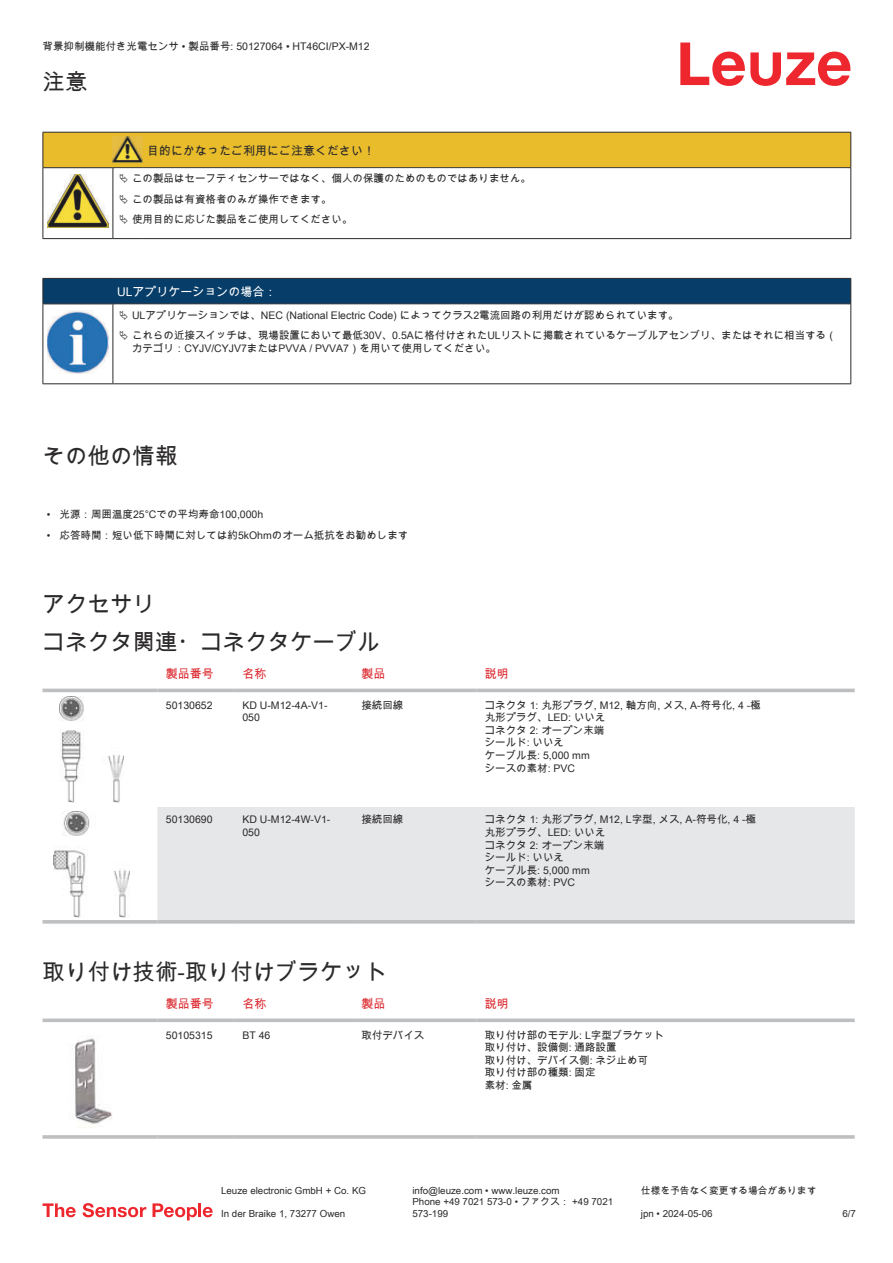
<style>
.page{position:relative;width:893px;height:1263px;background:#fff}
.page>*{position:absolute;margin:0;border:0;box-sizing:border-box;transform-origin:0 0}
.t1{font:22.5px/38.7px "Arial Unicode MS";color:#2b292a}
.t2{font:12px "Arial Unicode MS";color:#db2a30}
.t3{font:12px "Arial Unicode MS";color:#2b292a}
.t4{font:12px "Arial Unicode MS";color:#fff}
.t5{font:10.5px/12.6px "Arial Unicode MS";color:#2b292a}
.t6{font:9.75px/11.7px "Arial Unicode MS";color:#2b292a}
</style>
<div class="page">
<svg style="left:680px;top:43px;width:170px;height:43px"></svg>
<svg style="left:43px;top:688px;width:812px;height:230px"></svg>
<div style="left:157px;top:807px;width:698px;height:113px;background:#e6e7e9"></div>
<hr style="left:43px;top:689px;width:114px;height:3px;background:#bdbfc1">
<hr style="left:157px;top:689px;width:77px;height:3px;background:#bdbfc1">
<hr style="left:234px;top:689px;width:119px;height:3px;background:#bdbfc1">
<hr style="left:353px;top:689px;width:123px;height:3px;background:#bdbfc1">
<hr style="left:476px;top:689px;width:379px;height:3px;background:#bdbfc1">
<svg style="left:43px;top:920px;width:114px;height:4px"></svg>
<svg style="left:157px;top:920px;width:77px;height:4px"></svg>
<svg style="left:234px;top:920px;width:119px;height:4px"></svg>
<svg style="left:353px;top:920px;width:123px;height:4px"></svg>
<svg style="left:476px;top:920px;width:379px;height:4px;background:#c3c5c7"></svg>
<img style="left:59px;top:696px;width:65px;height:107px">
<img style="left:54px;top:811px;width:75px;height:106px">
<svg style="left:43px;top:1018px;width:114px;height:4px"></svg>
<svg style="left:157px;top:1018px;width:77px;height:4px"></svg>
<svg style="left:234px;top:1018px;width:119px;height:4px"></svg>
<svg style="left:353px;top:1018px;width:123px;height:4px"></svg>
<svg style="left:476px;top:1018px;width:379px;height:4px;background:#c5c7c9"></svg>
<svg style="left:43px;top:1135px;width:114px;height:4px"></svg>
<hr style="left:157px;top:1135px;width:77px;height:4px;background:#c6c8c9">
<svg style="left:234px;top:1135px;width:119px;height:4px"></svg>
<svg style="left:353px;top:1135px;width:123px;height:4px"></svg>
<hr style="left:476px;top:1135px;width:379px;height:4px;background:#c6c8c9">
<img style="left:74px;top:1038px;width:38px;height:90px">
<svg style="left:43px;top:1203px;width:33px;height:14px"></svg>
<svg style="left:83px;top:1203px;width:63px;height:14px"></svg>
<svg style="left:153px;top:1203px;width:44px;height:17px"></svg>
<hr style="left:198px;top:1203px;width:3px;height:14px;background:#ed272d">
<svg style="left:203px;top:1207px;width:10px;height:10px"></svg>
<hr style="left:43px;top:238px;width:70px;height:1px;background:#2b292a">
<hr style="left:113px;top:238px;width:30px;height:1px;background:#2b292a">
<hr style="left:143px;top:238px;width:708px;height:1px;background:#2b292a">
<hr style="left:43px;top:304px;width:1px;height:75px;background:#2b292a">
<hr style="left:113px;top:304px;width:1px;height:75px;background:#2b292a">
<hr style="left:850px;top:304px;width:1px;height:75px;background:#2b292a">
<hr style="left:43px;top:383px;width:70px;height:1px;background:#2b292a">
<hr style="left:113px;top:383px;width:738px;height:1px;background:#2b292a">
<img style="left:47px;top:358px;width:58px;height:15px">
<svg style="left:43px;top:132px;width:808px;height:106px"></svg>
<svg style="left:43px;top:278px;width:808px;height:80px"></svg>
<p class="t5" style="left:43px;top:40px;width:329px">背景抑制機能付き光電センサ • 製品番号: 50127064 • HT46CI/PX-M12</p>
<h1 class="t1" style="left:43px;top:62px;width:46px">注意</h1>
<p class="t3" style="left:147px;top:142px;width:229px">目的にかなったご利用にご注意ください！</p>
<p class="t5" style="left:132px;top:168px;width:400px;line-height:20.2px">この製品はセーフティセンサーではなく、個人の保護のためのものではありません。この製品は有資格者のみが操作できます。<br>使用目的に応じた製品をご使用してください。</p>
<p class="t4" style="left:117px;top:283px;width:161px">ULアプリケーションの場合：</p>
<p class="t5" style="left:132px;top:305px;width:706px;line-height:20.2px">ULアプリケーションでは、NEC (National Electric Code) によってクラス2電流回路の利用だけが認められています。<br>これらの近接スイッチは、現場設置において最低30V、0.5Aに格付けされたULリストに掲載されているケーブルアセンブリ、またはそれに相当する（</p>
<p class="t5" style="left:132px;top:341px;width:366px">カテゴリ：CYJV/CYJV7またはPVVA / PVVA7）を用いて使用してください。</p>
<h1 class="t1" style="left:43px;top:436px;width:136px">その他の情報</h1>
<p class="t5" style="left:47px;top:508px;width:218px">• 光源：周囲温度25°Cでの平均寿命100,000h</p>
<p class="t5" style="left:47px;top:528px;width:363px">• 応答時間：短い低下時間に対しては約5kOhmのオーム抵抗をお勧めします</p>
<h1 class="t1" style="left:43px;top:584px;width:339px">アクセサリ<br>コネクタ関連・コネクタケーブル</h1>
<p class="t2" style="left:166px;top:665px;width:49px">製品番号</p>
<p class="t2" style="left:242px;top:665px;width:25px">名称</p>
<p class="t2" style="left:361px;top:665px;width:25px">製品</p>
<p class="t2" style="left:485px;top:665px;width:25px">説明</p>
<p class="t5" style="left:166px;top:698px;width:48px">50130652</p>
<p class="t5" style="left:242px;top:698px;width:87px">KD U-M12-4A-V1-<br>050</p>
<p class="t5" style="left:361px;top:698px;width:43px">接続回線</p>
<p class="t5" style="left:485px;top:698px;width:277px">コネクタ 1: 丸形プラグ, M12, 軸方向, メス, A-符号化, 4 -極丸形プラグ、LED: いいえ<br>コネクタ 2: オープン末端<br>シールド: いいえ<br>ケーブル長: 5,000 mm<br>シースの素材: PVC</p>
<p class="t5" style="left:166px;top:813px;width:48px">50130690</p>
<p class="t5" style="left:242px;top:813px;width:90px">KD U-M12-4W-V1-<br>050</p>
<p class="t5" style="left:361px;top:813px;width:43px">接続回線</p>
<p class="t5" style="left:485px;top:813px;width:273px">コネクタ 1: 丸形プラグ, M12, L字型, メス, A-符号化, 4 -極丸形プラグ、LED: いいえ<br>コネクタ 2: オープン末端<br>シールド: いいえ<br>ケーブル長: 5,000 mm<br>シースの素材: PVC</p>
<h1 class="t1" style="left:43px;top:952px;width:346px">取り付け技術-取り付けブラケット</h1>
<p class="t2" style="left:166px;top:995px;width:49px">製品番号</p>
<p class="t2" style="left:242px;top:995px;width:25px">名称</p>
<p class="t2" style="left:361px;top:995px;width:25px">製品</p>
<p class="t2" style="left:485px;top:995px;width:25px">説明</p>
<p class="t5" style="left:166px;top:1028px;width:48px">50105315</p>
<p class="t5" style="left:242px;top:1028px;width:30px">BT 46</p>
<p class="t5" style="left:361px;top:1028px;width:64px">取付デバイス</p>
<p class="t5" style="left:485px;top:1028px;width:181px">取り付け部のモデル: L字型ブラケット取り付け、設備側: 通路設置<br>取り付け、デバイス側: ネジ止め可<br>取り付け部の種類: 固定<br>素材: 金属</p>
<p class="t6" style="left:221px;top:1184px;width:146px">Leuze electronic GmbH + Co. KG</p>
<p class="t6" style="left:412px;top:1184px;width:149px">info@leuze.com • www.leuze.com</p>
<p class="t6" style="left:641px;top:1184px;width:177px">仕様を予告なく変更する場合があります</p>
<p class="t6" style="left:221px;top:1207px;width:126px">In der Braike 1, 73277 Owen</p>
<p class="t6" style="left:412px;top:1196px;width:202px">Phone +49 7021 573-0 • ファクス： +49 7021<br>573-199</p>
<p class="t6" style="left:641px;top:1207px;width:73px">jpn • 2024-05-06</p>
<p class="t6" style="left:842px;top:1207px;width:15px">6/7</p>
</div>
